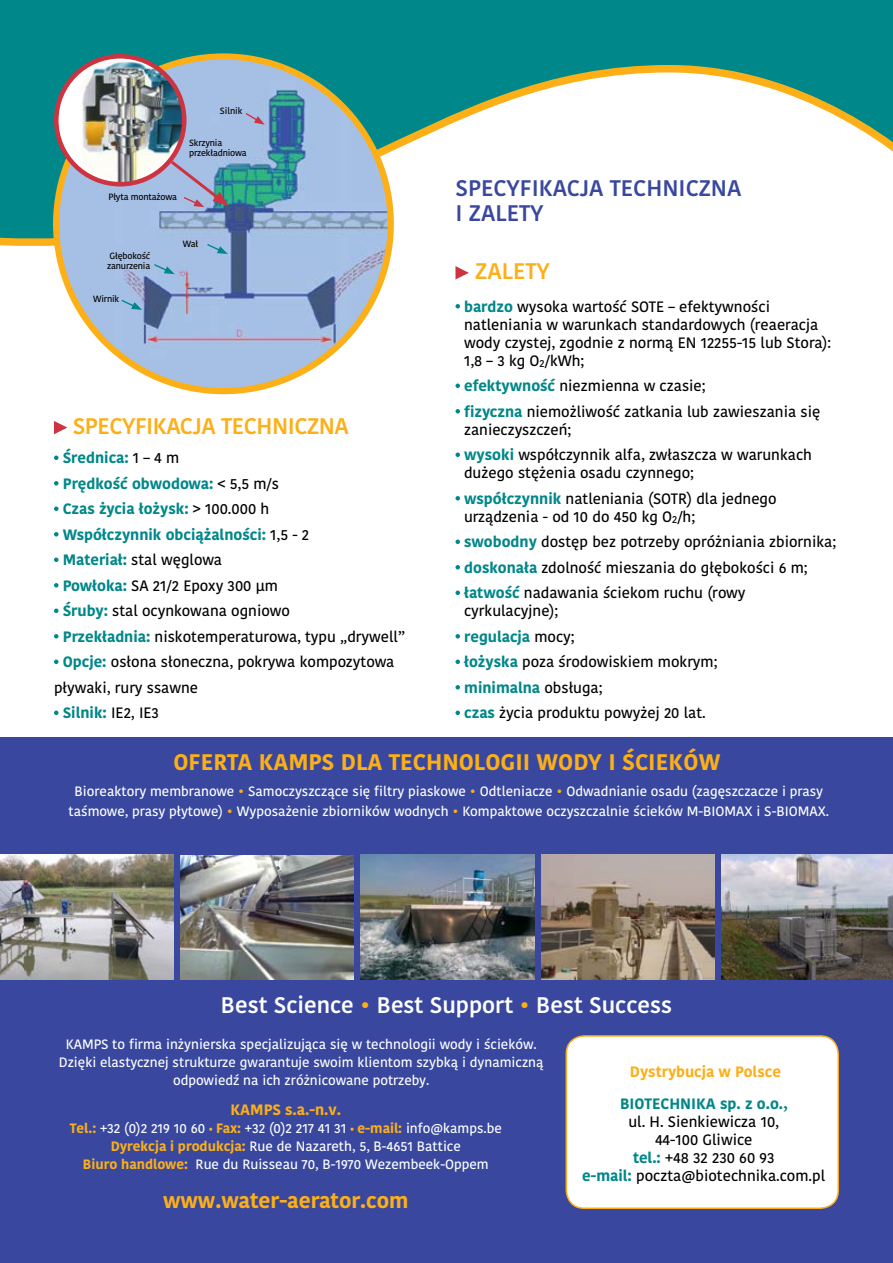
<style>
.page{position:relative;width:893px;height:1263px;background:#fff}
.page>*{position:absolute;margin:0;border:0;box-sizing:border-box;transform-origin:0 0}
.t1{font:700 22.5px "Kohinoor Devanagari";color:#fcaf17}
.t2{font:500 22.5px "Kohinoor Devanagari";color:#fff}
.t3{font:500 22.5px/25.5px "Kohinoor Devanagari";color:#39489e}
.t4{font:500 22.5px "Kohinoor Devanagari";letter-spacing:-.02em;color:#fcaf17}
.t5{font:700 21px "Kohinoor Devanagari";color:#fcaf17}
.t6{font:600 15px/25.5px "Kohinoor Devanagari";color:#000}
.t7{font:700 15px "Kohinoor Devanagari";color:#008789}
.t8{font:700 15px "Kohinoor Devanagari";color:#fcaf17}
.t9{font:600 13.5px/18px "Kohinoor Devanagari";color:#fff;text-align:center}
.t10{font:600 9px/10.5px "Kohinoor Devanagari";letter-spacing:-.02em;color:#000}
.s1{font-weight:600;color:#000}
.s2{font-weight:700;color:#008789}
.s3{color:#fcaf17}
.s4{font-weight:700;color:#fcaf17}
</style>
<div class="page">
<svg style="left:0;top:0;width:893px;height:260px"></svg>
<div style="left:0;top:738px;width:893px;height:525px;background:#39489e"></div>
<div style="left:566px;top:1036px;width:272px;height:172px;background:#fff;border-radius:18px"></div>
<div style="left:566px;top:1035px;width:273px;height:174px;border:2px solid #fcaf17;border-radius:18px"></div>
<img style="left:541px;top:855px;width:173px;height:124px">
<img style="left:180px;top:856px;width:174px;height:123px">
<img style="left:361px;top:855px;width:173px;height:124px">
<img style="left:721px;top:855px;width:172px;height:124px">
<img style="left:0;top:855px;width:174px;height:124px">
<svg style="left:455px;top:304px;width:5px;height:4px"></svg>
<svg style="left:455px;top:383px;width:5px;height:5px"></svg>
<svg style="left:455px;top:409px;width:5px;height:4px"></svg>
<svg style="left:455px;top:452px;width:5px;height:5px"></svg>
<svg style="left:455px;top:496px;width:5px;height:4px"></svg>
<svg style="left:455px;top:539px;width:5px;height:5px"></svg>
<svg style="left:455px;top:565px;width:5px;height:4px"></svg>
<svg style="left:455px;top:590px;width:5px;height:5px"></svg>
<svg style="left:455px;top:634px;width:5px;height:4px"></svg>
<svg style="left:455px;top:659px;width:5px;height:5px"></svg>
<svg style="left:455px;top:685px;width:5px;height:4px"></svg>
<svg style="left:455px;top:710px;width:5px;height:5px"></svg>
<svg style="left:54px;top:455px;width:5px;height:5px"></svg>
<svg style="left:54px;top:481px;width:5px;height:4px"></svg>
<svg style="left:54px;top:506px;width:5px;height:5px"></svg>
<svg style="left:54px;top:532px;width:5px;height:4px"></svg>
<svg style="left:54px;top:557px;width:5px;height:5px"></svg>
<svg style="left:54px;top:583px;width:5px;height:4px"></svg>
<svg style="left:54px;top:608px;width:5px;height:5px"></svg>
<svg style="left:54px;top:634px;width:5px;height:4px"></svg>
<svg style="left:54px;top:659px;width:5px;height:5px"></svg>
<svg style="left:54px;top:710px;width:5px;height:5px"></svg>
<img style="left:56px;top:56px;width:335px;height:335px;border-radius:167px">
<div style="left:56px;top:56px;width:128px;height:128px;background:#fff;border-radius:50%"></div>
<img style="left:80px;top:60px;width:104px;height:124px">
<div style="left:54px;top:54px;width:132px;height:132px;border:5px solid #cd3340;border-radius:50%"></div>
<svg style="left:244px;top:112px;width:21px;height:13px"></svg>
<svg style="left:168px;top:158px;width:61px;height:49px"></svg>
<svg style="left:206px;top:243px;width:22px;height:11px"></svg>
<svg style="left:153px;top:263px;width:22px;height:11px"></svg>
<svg style="left:120px;top:299px;width:22px;height:11px"></svg>
<svg style="left:54px;top:421px;width:13px;height:13px"></svg>
<svg style="left:455px;top:266px;width:14px;height:13px"></svg>
<p class="t10" style="left:220px;top:105px;width:24px">Silnik</p>
<p class="t10" style="left:189px;top:138px;width:59px">Skrzynia przekładniowa</p>
<p class="t10" style="left:108px;top:191px;width:70px">Płyta montażowa</p>
<p class="t10" style="left:107px;top:250px;width:45px">Głębokość zanurzenia</p>
<p class="t10" style="left:93px;top:294px;width:28px">Wirnik</p>
<p class="t10" style="left:183px;top:239px;width:17px">Wał</p>
<h1 class="t4" style="left:73px;top:413px;width:278px">SPECYFIKACJA TECHNICZNA</h1>
<p class="t7" style="left:63px;top:449px;width:118px">Średnica: <span class="s1">1 – 4 m</span></p>
<p class="t7" style="left:63px;top:475px;width:218px">Prędkość obwodowa: <span class="s1">&lt; 5,5 m/s</span></p>
<p class="t7" style="left:63px;top:500px;width:208px">Czas życia łożysk: <span class="s1">&gt; 100.000 h</span></p>
<p class="t7" style="left:63px;top:526px;width:248px">Współczynnik obciążalności: <span class="s1">1,5 - 2</span></p>
<p class="t6" style="left:63px;top:547px;width:161px"><span class="s2">Materiał:</span> stal węglowa</p>
<p class="t6" style="left:63px;top:573px;width:217px"><span class="s2">Powłoka:</span> SA 21/2 Epoxy 300 µm</p>
<p class="t6" style="left:63px;top:598px;width:229px"><span class="s2">Śruby:</span> stal ocynkowana ogniowo</p>
<p class="t6" style="left:63px;top:624px;width:344px"><span class="s2">Przekładnia:</span> niskotemperaturowa, typu „drywell”</p>
<p class="t6" style="left:63px;top:649px;width:333px"><span class="s2">Opcje:</span> osłona słoneczna, pokrywa kompozytowa</p>
<p class="t6" style="left:54px;top:675px;width:146px">pływaki, rury ssawne</p>
<p class="t7" style="left:63px;top:704px;width:98px">Silnik: <span class="s1">IE2, IE3</span></p>
<h1 class="t3" style="left:455px;top:175px;width:287px">SPECYFIKACJA TECHNICZNA<br>I ZALETY</h1>
<h1 class="t4" style="left:475px;top:259px;width:76px">ZALETY</h1>
<p class="t6" style="left:464px;top:297px;width:369px;line-height:18px"><span class="s2">bardzo</span> wysoka wartość SOTE – efektywności natleniania w warunkach standardowych (reaeracja wody czystej, zgodnie z normą EN 12255-15 lub Stora):<br>1,8 – 3 kg O<sub>2</sub>/kWh;</p>
<p class="t6" style="left:464px;top:373px;width:358px"><span class="s2">efektywność</span> niezmienna w czasie;<br><span class="s2">fizyczna</span> niemożliwość zatkania lub zawieszania się</p>
<p class="t6" style="left:464px;top:417px;width:349px">zanieczyszczeń;<br><span class="s2">wysoki</span> współczynnik alfa, zwłaszcza w warunkach</p>
<p class="t6" style="left:464px;top:460px;width:314px">dużego stężenia osadu czynnego; <span class="s2">współczynnik</span> natleniania (SOTR) dla jednego</p>
<p class="t6" style="left:464px;top:504px;width:374px">urządzenia - od 10 do 450 kg O<sub>2</sub>/h;<br><span class="s2">swobodny</span> dostęp bez potrzeby opróżniania zbiornika; <span class="s2">doskonała</span> zdolność mieszania do głębokości 6 m; <span class="s2">łatwość</span> nadawania ściekom ruchu (rowy</p>
<p class="t6" style="left:464px;top:598px;width:255px">cyrkulacyjne);<br><span class="s2">regulacja</span> mocy;<br><span class="s2">łożyska</span> poza środowiskiem mokrym; <span class="s2">minimalna</span> obsługa;<br><span class="s2">czas</span> życia produktu powyżej 20 lat.</p>
<h1 class="t1" style="left:173px;top:749px;width:29px">Oferta</h1>
<h1 class="t1" style="left:259px;top:749px;width:197px">KAMPS dla technologii</h1>
<h1 class="t1" style="left:537px;top:749px;width:99px">wody iściek</h1>
<h1 class="t1" style="left:683px;top:749px;width:36px">ów</h1>
<p class="t9" style="left:69px;top:782px;width:762px;line-height:19.5px">Bioreaktory membranowe <span class="s3">•</span> Samoczyszczące się filtry piaskowe <span class="s3">•</span> Odtleniacze <span class="s3">•</span> Odwadnianie osadu (zagęszczacze i prasy taśmowe, prasy płytowe) <span class="s3">•</span> Wyposażenie zbiorników wodnych <span class="s3">•</span> Kompaktowe oczyszczalnie ścieków M-BIOMAX i S-BIOMAX.</p>
<h1 class="t2" style="left:221px;top:992px;width:452px">BEST SCIENCE <span class="s3">•</span> BEST SUPPORT <span class="s3">•</span> BEST SUCCESS</h1>
<p class="t9" style="left:59px;top:1036px;width:486px">KAMPS to firma inżynierska specjalizująca się w technologii wody i ścieków.<br>Dzięki elastycznej strukturze gwarantuje swoim klientom szybką i dynamiczną odpowiedź na ich zróżnicowane potrzeby.</p>
<p class="t8" style="left:231px;top:1101px;width:112px">KAMPS s.a.-n.v.</p>
<p class="t9" style="left:70px;top:1119px;width:434px"><span class="s4">Tel.:</span> +32 (0)2 219 10 60 <span class="s4">Fax:</span> +32 (0)2 217 41 31 <span class="s4">e-mail:</span> info@kamps.be<br><span class="s4">Dyrekcja i produkcja:</span> Rue de Nazareth, 5, B-4651 Battice<br><span class="s4">Biuro handlowe:</span> Rue du Ruisseau 70, B-1970 Wezembeek-Oppem</p>
<h2 class="t5" style="left:163px;top:1188px;width:247px">www.water-aerator.com</h2>
<p class="t8" style="left:630px;top:1063px;width:152px">Dystrybucja w Polsce</p>
<p class="t7" style="left:620px;top:1095px;width:169px">BIOTECH NIKA sp. z o.o.,</p>
<p class="t6" style="left:582px;top:1112px;width:244px;line-height:18px;text-align:center">ul. H. Sienkiewicza 10,<br>44-100 Gliwice<br><span class="s2">tel.:</span> +48 32 230 60 93<br><span class="s2">e-mail:</span> poczta@biotechnika.com.pl</p>
</div>
